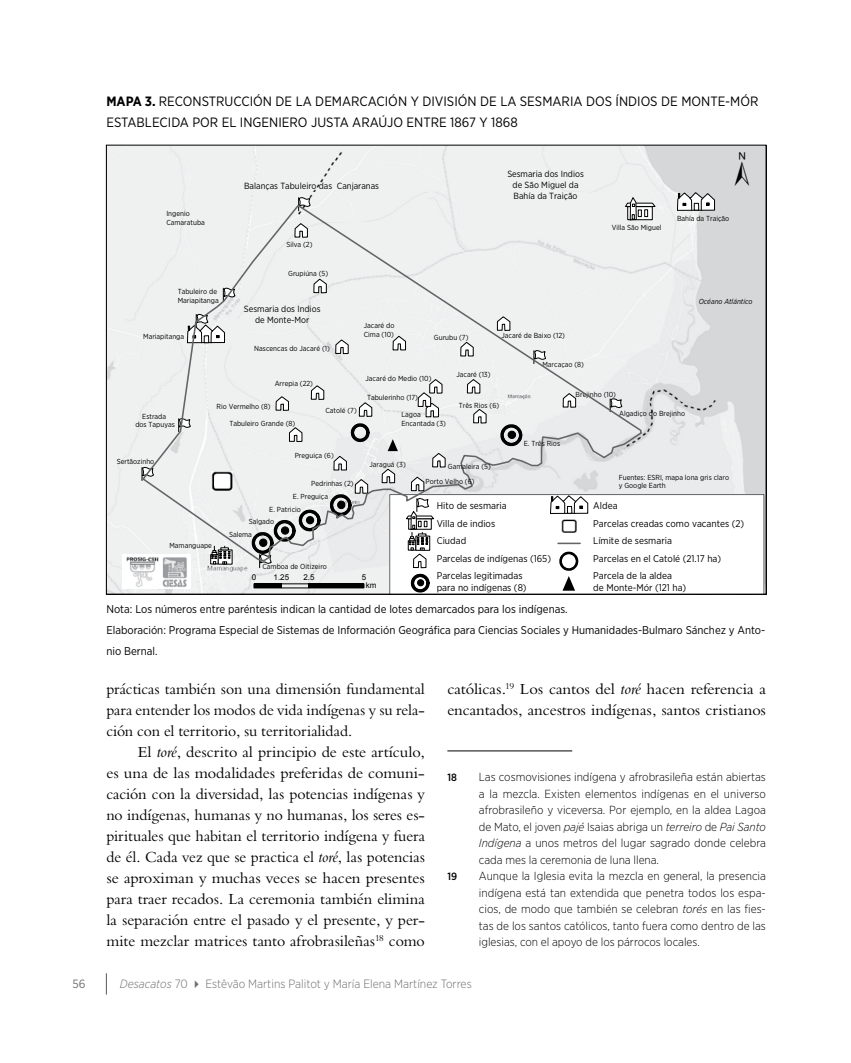
<style>
.page{position:relative;width:851px;height:1063px;background:#fff}
.page>*{position:absolute;margin:0;border:0;box-sizing:border-box;transform-origin:0 0}
.t1{font:48px "ESRI North";color:#000}
.t2{font:15px/21px "Bergamo Std";color:#000;text-align:justify}
.t3{font:15px/21px "Bergamo Std";color:#000;scale:1.05 1}
.t4{font:13.5px/21px "Gotham Narrow";color:#000}
.t5{font:300 12px "Gotham Narrow";color:#6d6e71}
.t6{font:12px "Gotham Narrow";color:#6d6e71}
.t7{font:300 11.7px/16.5px "Gotham Narrow";color:#000;text-align:justify}
.t8{font:11.25px/21px "Gotham Narrow";color:#000}
.t9{font:500 10.5px "Gotham Narrow";color:#000}
.t10{font:9.75px/17.4px "Gotham Narrow";color:#000}
.t11{font:9px/10.6px "Gotham Narrow";color:#000;text-align:center}
.t12{font:7.95px/7.8px "Arial";color:#000}
.t13{font:7.35px/8.7px "Gotham Narrow";color:#000}
.t14{font:italic 7.35px "Gotham Narrow";color:#000}
.s1{font-weight:700}
.s2{font-style:italic}
</style>
<div class="page">
<svg style="left:106px;top:973px;width:1px;height:22px"></svg>
<hr style="left:447px;top:751px;width:125px;height:1px;background:#000">
<svg style="left:108px;top:147px;width:656px;height:445px"></svg>
<svg style="left:141px;top:203px;width:502px;height:359px"></svg>
<img style="left:561px;top:519px;width:15px;height:14px">
<hr style="left:254px;top:584px;width:27px;height:4px;background:#000">
<div style="left:253px;top:583px;width:29px;height:5px;border:1px solid #000"></div>
<hr style="left:309px;top:584px;width:55px;height:4px;background:#000">
<div style="left:308px;top:583px;width:56px;height:5px;border:1px solid #000"></div>
<img style="left:122px;top:554px;width:69px;height:34px">
<svg style="left:417px;top:379px;width:26px;height:39px"></svg>
<svg style="left:523px;top:550px;width:240px;height:45px"></svg>
<svg style="left:387px;top:439px;width:11px;height:12px"></svg>
<p class="t4" style="left:106px;top:91px;width:653px"><span class="s1">MAPA 3.</span> RECONSTRUCCIÓN DE LA DEMARCACIÓN Y DIVISIÓN DE LA SESMARIA DOS ÍNDIOS DE MONTE-MÓR<br>ESTABLECIDA POR EL INGENIERO JUSTA ARAÚJO ENTRE 1867 Y 1868</p>
<p class="t13" style="left:166px;top:209px;width:40px">Ingenio<br>Camaratuba</p>
<p class="t11" style="left:244px;top:180px;width:136px">Balanças Tabuleiro das Canjaranas</p>
<p class="t13" style="left:286px;top:240px;width:28px">Silva (2)</p>
<p class="t13" style="left:288px;top:269px;width:42px">Grupiúna (5)</p>
<p class="t11" style="left:507px;top:168px;width:78px">Sesmaria dos Indios de São Miguel da<br>Bahía da Traição</p>
<p class="t13" style="left:611px;top:223px;width:51px">Villa São Miguel</p>
<h1 class="t1" style="left:734px;top:142px;width:16px">±</h1>
<p class="t13" style="left:677px;top:214px;width:54px">Bahía da Traição</p>
<p class="t13" style="left:178px;top:287px;width:42px">Tabuleiro de<br>Mariapitanga</p>
<p class="t13" style="left:143px;top:332px;width:42px">Mariapitanga</p>
<p class="t11" style="left:244px;top:303px;width:78px">Sesmaria dos Indios de Monte-Mor</p>
<p class="t13" style="left:364px;top:321px;width:32px">Jacaré do<br>Cima (10)</p>
<p class="t13" style="left:434px;top:333px;width:36px">Gurubu (7)</p>
<p class="t13" style="left:456px;top:370px;width:36px">Jacaré (13)</p>
<p class="t13" style="left:365px;top:374px;width:67px">Jacaré do Medio (10)</p>
<p class="t13" style="left:367px;top:393px;width:52px">Tabulerinho (17)</p>
<p class="t13" style="left:501px;top:331px;width:65px">Jacaré de Baixo (12)</p>
<p class="t13" style="left:542px;top:360px;width:43px">Marcaçao (8)</p>
<p class="t13" style="left:575px;top:390px;width:42px">Brejinho (10)</p>
<p class="t13" style="left:254px;top:344px;width:77px">Nascencas do Jacaré (1)</p>
<p class="t13" style="left:274px;top:379px;width:40px">Arrepia (22)</p>
<p class="t13" style="left:459px;top:401px;width:42px">Três Rios (6)</p>
<p class="t13" style="left:216px;top:402px;width:56px">Rio Vermelho (8)</p>
<p class="t13" style="left:325px;top:406px;width:33px">Catolé (7)</p>
<p class="t13" style="left:619px;top:409px;width:68px">Algadiço do Brejinho</p>
<p class="t13" style="left:401px;top:410px;width:46px">Lagoa<br>Encantada (3)</p>
<p class="t13" style="left:135px;top:411px;width:41px;text-align:center">Estrada<br>dos Tapuyas</p>
<p class="t13" style="left:229px;top:419px;width:67px">Tabuleiro Grande (8)</p>
<p class="t13" style="left:523px;top:439px;width:38px">E. Três Rios</p>
<p class="t14" style="left:698px;top:297px;width:55px">Océano Atlántico</p>
<p class="t13" style="left:117px;top:457px;width:39px">Sertãozinho</p>
<p class="t13" style="left:169px;top:541px;width:44px">Mamanguape</p>
<p class="t13" style="left:295px;top:451px;width:41px">Preguiça (6)</p>
<p class="t13" style="left:311px;top:478px;width:44px">Pedrinhas (2)</p>
<p class="t13" style="left:269px;top:490px;width:60px;line-height:12.9px;text-indent:24px">E. Preguiça<br>E. Patricio</p>
<p class="t13" style="left:229px;top:515px;width:47px;line-height:13.2px;text-indent:20px">Salgado<br>Salema</p>
<p class="t13" style="left:262px;top:562px;width:66px">Camboa de Oitizeiro</p>
<p class="t13" style="left:369px;top:460px;width:38px">Jaraguá (3)</p>
<p class="t12" style="left:252px;top:574px;width:6px">0</p>
<p class="t12" style="left:303px;top:574px;width:13px">2.5</p>
<p class="t12" style="left:273px;top:574px;width:17px">1.25</p>
<p class="t12" style="left:366px;top:574px;width:12px;text-indent:-4px">5 km</p>
<p class="t13" style="left:425px;top:458px;width:67px;line-height:15.3px;text-indent:22px">Gamaleira (5)<br>Porto Velho (6)</p>
<p class="t10" style="left:436px;top:497px;width:116px">Hito de sesmaria<br>Villa de indios<br>Ciudad<br>Parcelas de indígenas (165)<br>Parcelas legitimadas</p>
<p class="t10" style="left:436px;top:578px;width:91px">para no indígenas (8)</p>
<p class="t13" style="left:618px;top:472px;width:112px">Fuentes: ESRI, mapa lona gris claro y Google Earth</p>
<p class="t10" style="left:593px;top:497px;width:152px">Aldea<br>Parcelas creadas como vacantes (2)<br>Límite de sesmaria<br>Parcelas en el Catolé (21.17 ha)<br>Parcela de la aldea</p>
<p class="t10" style="left:593px;top:578px;width:94px">de Monte-Mór (121 ha)</p>
<p class="t8" style="left:106px;top:598px;width:660px">Nota: Los números entre paréntesis indican la cantidad de lotes demarcados para los indígenas.<br>Elaboración: Programa Especial de Sistemas de Información Geográfica para Ciencias Sociales y Humanidades-Bulmaro Sánchez y Anto&shy;nio Bernal.</p>
<p class="t2" style="left:106px;top:679px;width:320px">prácticas también son una dimensión fundamental para entender los modos de vida indígenas y su rela&shy;ción con el territorio, su territorialidad.</p>
<p class="t2" style="left:106px;top:742px;width:320px;text-indent:32px">El <span class="s2">toré</span>, descrito al principio de este artículo, es una de las modalidades preferidas de comuni&shy;cación con la diversidad, las potencias indígenas y no indígenas, humanas y no humanas, los seres es&shy;pirituales que habitan el territorio indígena y fuera de él. Cada vez que se practica el <span class="s2">toré</span>, las potencias se aproximan y muchas veces se hacen presentes para traer recados. La ceremonia también elimina la separación entre el pasado y el presente, y per&shy;mite mezclar matrices tanto afrobrasileñas<sup>18</sup> como</p>
<p class="t3" style="left:447px;top:679px;width:305px">católicas.<sup>19</sup> Los cantos del <span class="s2">toré</span> hacen referencia a encantados, ancestros indígenas, santos cristianos</p>
<p class="t9" style="left:447px;top:771px;width:11px">18</p>
<p class="t7" style="left:479px;top:768px;width:288px">Las cosmovisiones indígena y afrobrasileña están abiertas a la mezcla. Existen elementos indígenas en el universo afrobrasileño y viceversa. Por ejemplo, en la aldea Lagoa de Mato, el joven <span class="s2">pajé</span> Isaias abriga un <span class="s2">terreiro</span> de <span class="s2">Pai Santo Indígena</span> a unos metros del lugar sagrado donde celebra cada mes la ceremonia de luna llena.</p>
<p class="t9" style="left:447px;top:870px;width:11px">19</p>
<p class="t7" style="left:479px;top:867px;width:288px">Aunque la Iglesia evita la mezcla en general, la presencia indígena está tan extendida que penetra todos los espa&shy;cios, de modo que también se celebran <span class="s2">torés</span> en las fies&shy;tas de los santos católicos, tanto fuera como dentro de las iglesias, con el apoyo de los párrocos locales.</p>
<p class="t6" style="left:72px;top:976px;width:15px">56</p>
<p class="t5" style="left:120px;top:976px;width:353px"><span class="s2">Desacatos</span> 70 ✔ Estêvão Martins Palitot y María Elena Martínez Torres</p>
</div>
